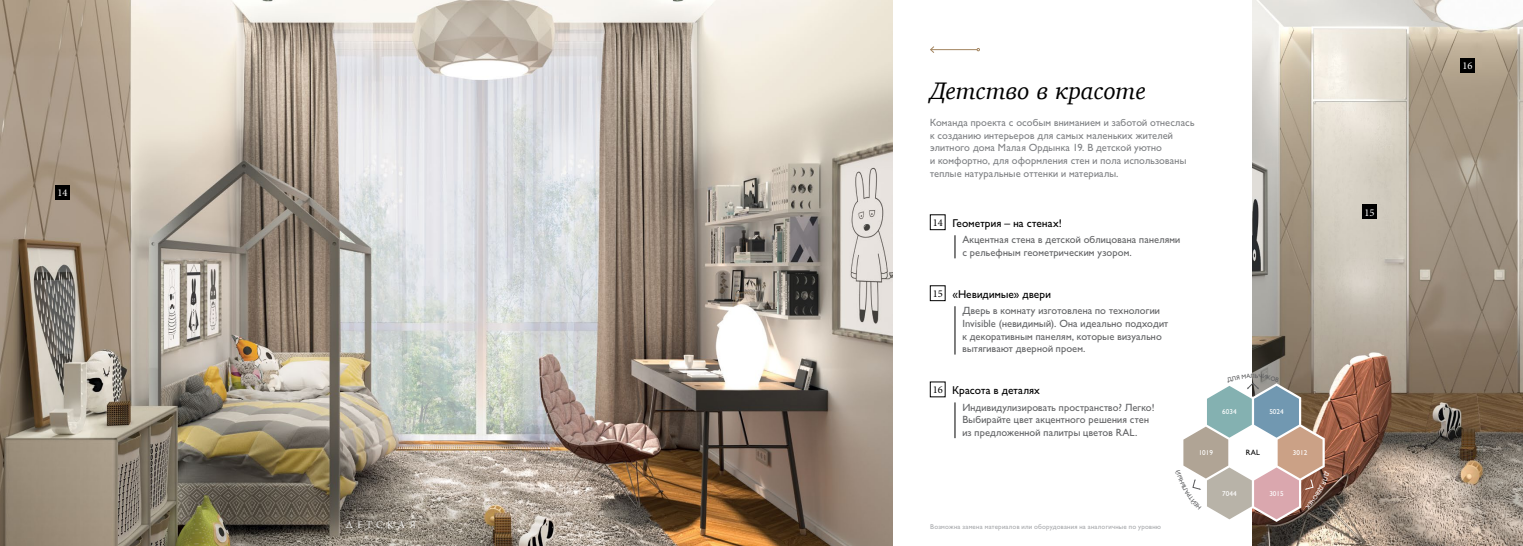
<style>
.page{position:relative;width:1523px;height:546px;background:#fff}
.page>*{position:absolute;margin:0;border:0;box-sizing:border-box;transform-origin:0 0}
.t1{font:italic 24.5px "Charter";letter-spacing:-.005em;color:#000}
.t2{font:11.38px "Gals C";letter-spacing:.015em;color:#000}
.t3{font:10.5px/12.6px "Gals C";letter-spacing:.015em;color:#636466}
.t4{font:10.5px/12.6px "Gals C";letter-spacing:.015em;color:#808285}
.t5{font:10.5px "Minion Pro";color:#fff}
.t6{font:8.75px "Romul C";letter-spacing:.45em;color:#fff}
.t7{font:7.7px "Gals C";color:#000}
.t8{font:7.17px "Gals C";color:#fff}
.t9{font:7px "Gals C";letter-spacing:.03em;color:#a7a9ac}
.s1{font-family:"Minion Pro";font-size:10.5px}
</style>
<div class="page">
<hr style="left:931px;top:49px;width:46px;height:1px;background:#a38560">
<svg style="left:930px;top:46px;width:5px;height:7px"></svg>
<img style="left:1253px;top:0;width:270px;height:546px">
<img style="left:0;top:0;width:893px;height:546px">
<div style="left:1362px;top:204px;width:15px;height:15px;background:#000"></div>
<div style="left:1460px;top:58px;width:15px;height:15px;background:#000"></div>
<svg style="left:955px;top:235px;width:1px;height:23px"></svg>
<hr style="left:955px;top:306px;width:1px;height:48px;background:#000">
<hr style="left:955px;top:402px;width:1px;height:36px;background:#000">
<div style="left:930px;top:215px;width:15px;height:15px;border:1px solid #000"></div>
<div style="left:930px;top:285px;width:15px;height:16px;border:1px solid #000"></div>
<div style="left:930px;top:382px;width:15px;height:15px;border:1px solid #000"></div>
<div style="left:55px;top:185px;width:15px;height:15px;background:#000"></div>
<svg style="left:1183px;top:373px;width:146px;height:149px"></svg>
<p class="t5" style="left:58px;top:186px;width:12px">14</p>
<p class="t6" style="left:345px;top:520px;width:72px">ДЕТСКАЯ</p>
<h1 class="t1" style="left:930px;top:70px;width:217px">Детство в красоте</h1>
<p class="t4" style="left:930px;top:117px;width:266px">Команда проекта с особым вниманием и заботой отнеслась к созданию интерьеров для самых маленьких жителей элитного дома Малая Ордынка 19. В детской уютно<br>и комфортно, для оформления стен и пола использованы теплые натуральные оттенки и материалы.</p>
<p class="t2" style="left:933px;top:217px;width:131px"><span class="s1">14</span> Геометрия – на стенах!</p>
<p class="t3" style="left:962px;top:234px;width:219px">Акцентная стена в детской облицована панелями с рельефным геометрическим узором.</p>
<p class="t2" style="left:933px;top:288px;width:120px"><span class="s1">15</span> «Невидимые» двери</p>
<p class="t3" style="left:962px;top:305px;width:207px">Дверь в комнату изготовлена по технологии Invisible (невидимый). Она идеально подходит к декоративным панелям, которые визуально вытягивают дверной проем.</p>
<p class="t2" style="left:933px;top:384px;width:109px"><span class="s1">16</span> Красота в деталях</p>
<p class="t3" style="left:962px;top:401px;width:194px">Индивидулизировать пространство? Легко!<br>Выбирайте цвет акцентного решения стен из предложенной палитры цветов RAL.</p>
<p class="t8" style="left:1222px;top:408px;width:16px">6034</p>
<p class="t8" style="left:1269px;top:408px;width:16px">5024</p>
<p class="t7" style="left:1246px;top:448px;width:16px">RAL</p>
<p class="t8" style="left:1199px;top:448px;width:16px">1019</p>
<p class="t8" style="left:1293px;top:448px;width:16px">3012</p>
<p class="t9" style="left:930px;top:523px;width:232px">Возможна замена материалов или оборудования на аналогичные по уровню</p>
<p class="t8" style="left:1222px;top:489px;width:16px">7044</p>
<p class="t8" style="left:1269px;top:489px;width:16px">3015</p>
<p class="t5" style="left:1364px;top:205px;width:12px">15</p>
<p class="t5" style="left:1462px;top:59px;width:12px">16</p>
</div>
